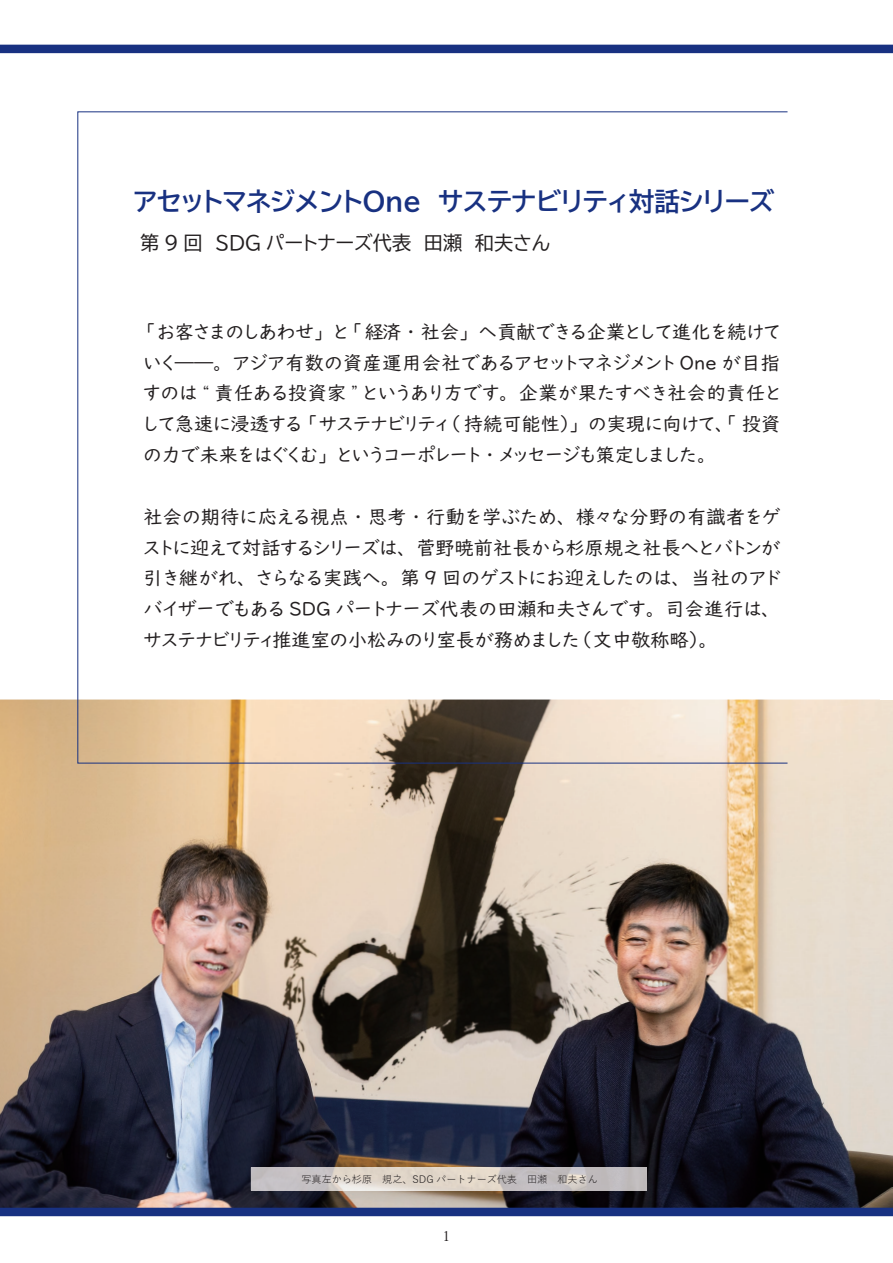
<style>
.page{position:relative;width:893px;height:1263px;background:#fff}
.page>*{position:absolute;margin:0;border:0;box-sizing:border-box;transform-origin:0 0}
.t1{font:25.5px "BIZ UDP Gothic Bold";color:#183181}
.t2{font:19.2px/30.8px "UD Digi Kyokasho NK R";letter-spacing:.01em;color:#231f20}
.t3{font:19.2px "UD Digi Kyokasho NK R";letter-spacing:.03em;color:#231f20}
.t4{font:19.2px "BIZ UDP Gothic";color:#231f20}
.t5{font:13.8px "Koz Min Pr 6 N";color:#231f20}
.t6{font:10.05px "Yu Gothic";color:#231f20}
.s1{font-family:"Koz Min Pr 6 N"}
</style>
<div class="page">
<img style="left:0;top:699px;width:893px;height:509px">
<div style="left:0;top:45px;width:893px;height:8px;background:#183181"></div>
<img style="left:251px;top:1167px;width:395px;height:23px">
<div style="left:0;top:1208px;width:893px;height:8px;background:#183181"></div>
<h1 class="t1" style="left:134px;top:188px;width:642px">アセットマネジメントＯｎｅ　サステナビリティ対話シリーズ</h1>
<p class="t4" style="left:140px;top:233px;width:411px">第 9 回　SDG パートナーズ代表　田瀬　和夫さん</p>
<p class="t2" style="left:144px;top:316px;width:638px;text-align:right">「お客さまのしあわせ」と「経済・社会」へ貢献できる企業として進化を続けてアジア有数の資産運用会社であるアセットマネジメント One が目指</p>
<p class="t2" style="left:144px;top:347px;width:81px">いく――。</p>
<p class="t2" style="left:144px;top:378px;width:638px">すのは <span class="s1">“</span> 責任ある投資家 <span class="s1">”</span> というあり方です。<br>して急速に浸透する「サステナビリティ（持続可能性）」の実現に向けて、「投資の力で未来をはぐくむ」というコーポレート・メッセージも策定しました。</p>
<p class="t2" style="left:519px;top:378px;width:263px">企業が果たすべき社会的責任と</p>
<p class="t2" style="left:576px;top:501px;width:205px">様々な分野の有識者をゲ</p>
<p class="t2" style="left:416px;top:501px;width:365px;text-indent:-273px">社会の期待に応える視点・思考・行動を学ぶため、<br>菅野暁前社長から杉原規之社長へとバトンが</p>
<p class="t2" style="left:144px;top:532px;width:265px">ストに迎えて対話するシリーズは、</p>
<p class="t2" style="left:144px;top:563px;width:105px">引き継がれ、</p>
<p class="t3" style="left:257px;top:567px;width:135px">さらなる実践へ。</p>
<p class="t3" style="left:400px;top:567px;width:282px">第 9 回のゲストにお迎えしたのは、</p>
<p class="t2" style="left:691px;top:563px;width:91px">当社のアド</p>
<p class="t2" style="left:144px;top:594px;width:566px">バイザーでもある SDG パートナーズ代表の田瀬和夫さんです。<br>サステナビリティ推進室の小松みのり室長が務めました（文中敬称略。(</p>
<p class="t2" style="left:665px;top:594px;width:107px">司会進行は、</p>
<p class="t6" style="left:301px;top:1170px;width:298px">写真左から杉原　規之、SDG パートナーズ代表　田瀬　和夫さん</p>
<p class="t5" style="left:442px;top:1228px;width:10px">1</p>
</div>
